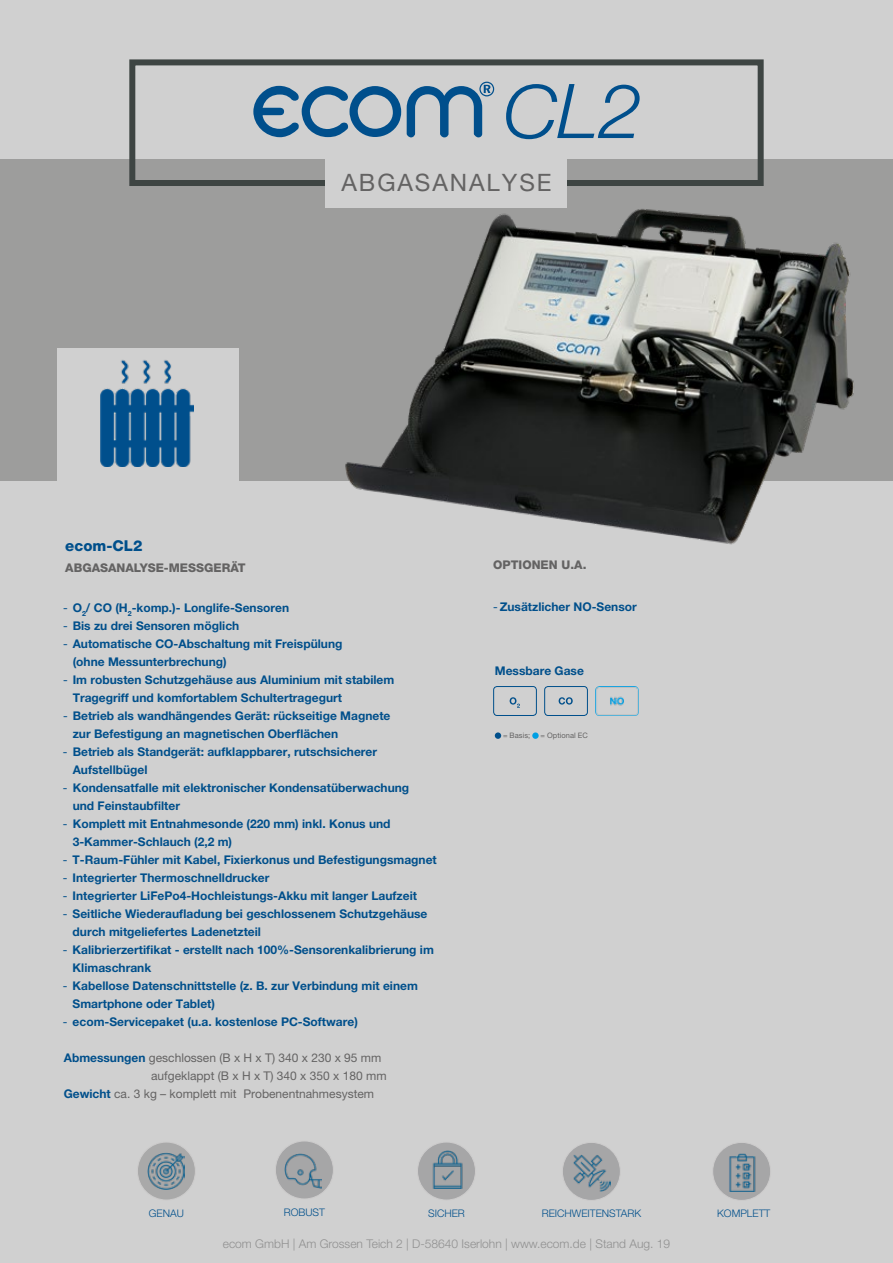
<style>
.page{position:relative;width:893px;height:1263px;background:#d0d0d0}
.page>*{position:absolute;margin:0;border:0;box-sizing:border-box;transform-origin:0 0}
.t1{font:24px "Helvetica Neue LT Pro";letter-spacing:.08em;color:#646363}
.t2{font:800 15px "Helvetica Neue LT Pro";color:#004f8b}
.t3{font:700 12px/18px "Helvetica Neue LT Pro";color:#004f8b}
.t4{font:12px "Helvetica Neue LT Pro";color:#646363}
.t5{font:300 12px "Helvetica Neue LT Pro";color:#909090}
.t6{font:800 12px "Helvetica Neue LT Pro";color:#646363}
.t7{font:300 10.5px "Helvetica Neue LT Pro";color:#004f8b}
.t8{font:7.5px "Helvetica Neue LT Pro";letter-spacing:.01em;color:#646363}
.s1{font-weight:400}
.s2{font-weight:700;color:#004f8b}
</style>
<div class="page">
<div style="left:0;top:159px;width:893px;height:321px;background:#9d9d9c"></div>
<div style="left:129px;top:59px;width:635px;height:127px;border:6px solid #3e4543"></div>
<div style="left:326px;top:157px;width:241px;height:51px;background:#d0d0d0"></div>
<svg style="left:137px;top:1142px;width:58px;height:58px"></svg>
<div style="left:137px;top:1141px;width:59px;height:59px;border:1px solid #cbc9c9;border-radius:50%"></div>
<img style="left:147px;top:1152px;width:38px;height:38px">
<svg style="left:713px;top:1142px;width:58px;height:58px"></svg>
<div style="left:712px;top:1142px;width:59px;height:59px;border:1px solid #cbc9c9;border-radius:50%"></div>
<img style="left:723px;top:1154px;width:38px;height:37px">
<svg style="left:562px;top:1142px;width:58px;height:58px"></svg>
<div style="left:562px;top:1142px;width:59px;height:59px;border:1px solid #cbc9c9;border-radius:50%"></div>
<img style="left:572px;top:1154px;width:38px;height:37px">
<svg style="left:417px;top:1142px;width:58px;height:58px"></svg>
<div style="left:417px;top:1141px;width:59px;height:59px;border:1px solid #cbc9c9;border-radius:50%"></div>
<img style="left:429px;top:1151px;width:37px;height:37px">
<svg style="left:275px;top:1141px;width:58px;height:58px"></svg>
<div style="left:275px;top:1140px;width:59px;height:59px;border:1px solid #cbc9c9;border-radius:50%"></div>
<img style="left:284px;top:1152px;width:38px;height:38px">
<div style="left:57px;top:349px;width:181px;height:199px;background:#d0d0d0"></div>
<img style="left:101px;top:360px;width:92px;height:106px">
<svg style="left:510px;top:697px;width:10px;height:11px"></svg>
<div style="left:493px;top:686px;width:44px;height:30px;border:1px solid #004f8b;border-radius:4px"></div>
<svg style="left:559px;top:697px;width:14px;height:7px"></svg>
<div style="left:544px;top:686px;width:44px;height:30px;border:1px solid #004f8b;border-radius:4px"></div>
<img style="left:595px;top:686px;width:44px;height:30px">
<div style="left:495px;top:732px;width:6px;height:7px;background:#004f8b;border-radius:50%"></div>
<svg style="left:532px;top:732px;width:7px;height:7px"></svg>
<img style="left:328px;top:209px;width:534px;height:336px">
<svg style="left:253px;top:82px;width:241px;height:55px"></svg>
<svg style="left:506px;top:84px;width:134px;height:55px"></svg>
<h1 class="t1" style="left:341px;top:168px;width:211px">ABGASANALYSE</h1>
<p class="t2" style="left:65px;top:536px;width:79px">ecom-CL2</p>
<p class="t6" style="left:65px;top:560px;width:182px">ABGASANALYSE-MESSGERÄT</p>
<p class="t6" style="left:493px;top:557px;width:95px">OPTIONEN U.A.</p>
<p class="t3" style="left:63px;top:598px;width:228px"><span class="s1">-</span> O<sub>2</sub>/ CO (H<sub>2</sub>-komp.)- Longlife-Sensoren</p>
<p class="t3" style="left:63px;top:616px;width:178px"><span class="s1">-</span> Bis zu drei Sensoren möglich</p>
<p class="t3" style="left:73px;top:634px;width:271px;text-indent:-10px"><span class="s1">-</span> Automatische CO-Abschaltung mit Freispülung (ohne Messunterbrechung)</p>
<p class="t3" style="left:73px;top:670px;width:323px;text-indent:-10px"><span class="s1">-</span> Im robusten Schutzgehäuse aus Aluminium mit stabilem<br>Tragegriff und komfortablem Schultertragegurt</p>
<p class="t3" style="left:73px;top:706px;width:319px;text-indent:-10px"><span class="s1">-</span> Betrieb als wandhängendes Gerät: rückseitige Magnete zur Befestigung an magnetischen Oberflächen</p>
<p class="t3" style="left:73px;top:742px;width:306px;text-indent:-10px"><span class="s1">-</span> Betrieb als Standgerät: aufklappbarer, rutschsicherer<br>Aufstellbügel</p>
<p class="t3" style="left:73px;top:778px;width:338px;text-indent:-10px"><span class="s1">-</span> Kondensatfalle mit elektronischer Kondensatüberwachung und Feinstaubfilter</p>
<p class="t3" style="left:73px;top:814px;width:319px;text-indent:-10px"><span class="s1">-</span> Komplett mit Entnahmesonde (220 mm) inkl. Konus und<br>3-Kammer-Schlauch (2,2 m)</p>
<p class="t3" style="left:63px;top:850px;width:375px"><span class="s1">-</span> T-Raum-Fühler mit Kabel, Fixierkonus und Befestigungsmagnet</p>
<p class="t3" style="left:63px;top:868px;width:208px"><span class="s1">-</span> Integrierter Thermoschnelldrucker</p>
<p class="t3" style="left:63px;top:886px;width:356px"><span class="s1">-</span> Integrierter LiFePo4-Hochleistungs-Akku mit langer Laufzeit</p>
<p class="t3" style="left:73px;top:904px;width:356px;text-indent:-10px"><span class="s1">-</span> Seitliche Wiederaufladung bei geschlossenem Schutzgehäuse durch mitgeliefertes Ladenetzteil</p>
<p class="t3" style="left:73px;top:940px;width:363px;text-indent:-10px"><span class="s1">-</span> Kalibrierzertifikat - erstellt nach 100%-Sensorenkalibrierung im<br>Klimaschrank</p>
<p class="t3" style="left:73px;top:976px;width:347px;text-indent:-10px"><span class="s1">-</span> Kabellose Datenschnittstelle (z. B. zur Verbindung mit einem<br>Smartphone oder Tablet)</p>
<p class="t3" style="left:63px;top:1012px;width:297px"><span class="s1">-</span> ecom-Servicepaket (u.a. kostenlose PC-Software)</p>
<p class="t4" style="left:64px;top:1051px;width:319px"><span class="s2">Abmessungen</span> geschlossen (B x H x T) 340 x 230 x 95 mm</p>
<p class="t4" style="left:151px;top:1069px;width:237px">aufgeklappt (B x H x T) 340 x 350 x 180 mm</p>
<p class="t4" style="left:64px;top:1087px;width:312px"><span class="s2">Gewicht</span> ca. 3 kg – komplett mit Probenentnahmesystem</p>
<p class="t3" style="left:493px;top:598px;width:145px"><span class="s1">-</span>Zusätzlicher NO-Sensor</p>
<p class="t3" style="left:495px;top:661px;width:91px">Messbare Gase</p>
<p class="t8" style="left:503px;top:731px;width:29px">= Basis;</p>
<p class="t8" style="left:541px;top:731px;width:49px">= Optional EC</p>
<p class="t7" style="left:149px;top:1207px;width:36px">GENAU</p>
<p class="t7" style="left:284px;top:1205px;width:43px">ROBUST</p>
<p class="t7" style="left:428px;top:1207px;width:38px">SICHER</p>
<p class="t7" style="left:542px;top:1207px;width:101px">REICHWEITENSTARK</p>
<p class="t7" style="left:717px;top:1207px;width:55px">KOMPLETT</p>
<p class="t5" style="left:223px;top:1237px;width:449px">ecom GmbH | Am Grossen Teich 2 | D-58640 Iserlohn | www.ecom.de | Stand Aug. 19</p>
</div>
